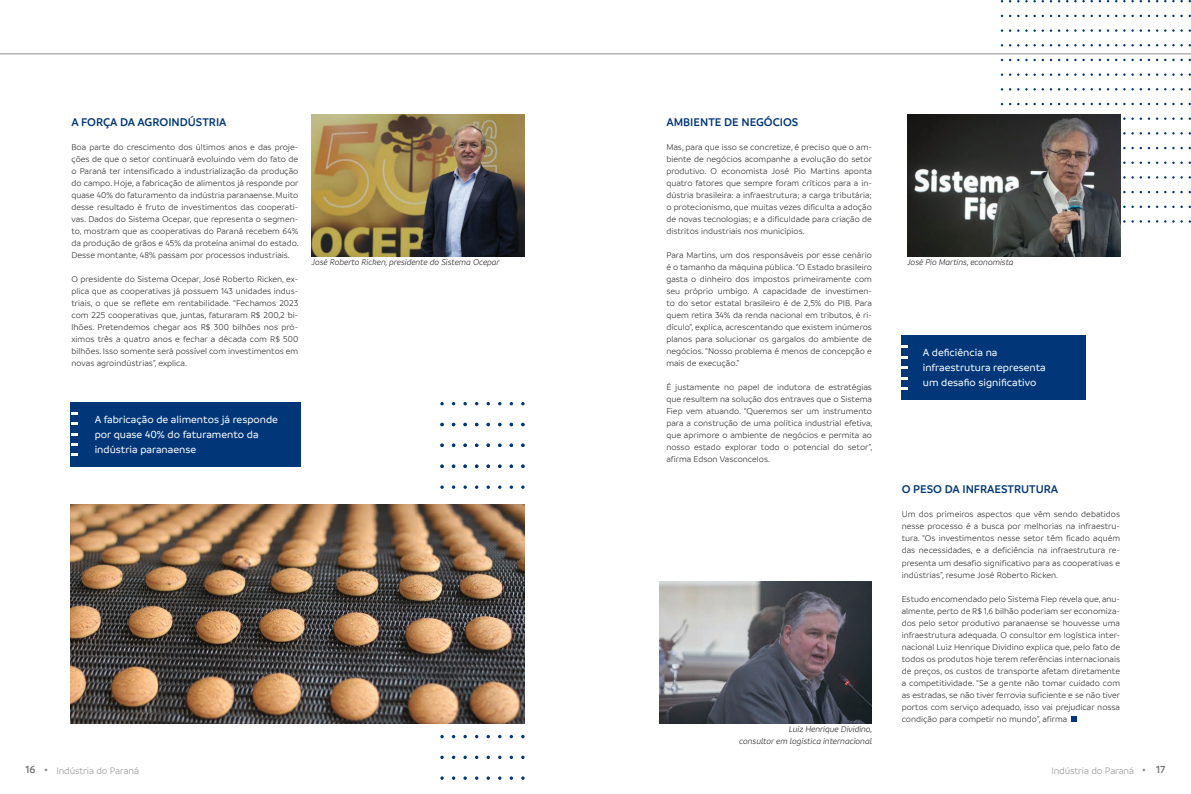
<style>
.page{position:relative;width:1191px;height:794px;background:#fff}
.page>*{position:absolute;margin:0;border:0;box-sizing:border-box;transform-origin:0 0}
.t1{font:600 12px "Branding SF";color:#013778}
.t2{font:500 11px/15px "Branding SF";color:#fff}
.t3{font:300 10px "Branding SF";letter-spacing:-.01em;color:#918e8e}
.t4{font:300 9px/12px "Branding SF";color:#231f20;text-align:justify}
.t5{font:italic 300 9px/12px "Branding SF";letter-spacing:-.01em;color:#231f20;text-align:right}
.s1{font-weight:600;font-size:11px;color:#777}
</style>
<div class="page">
<hr style="left:0;top:53px;width:1191px;height:1px;background:#918e8e">
<svg style="left:1041px;top:15px;width:11px;height:2px"></svg>
<svg style="left:1041px;top:29px;width:11px;height:3px"></svg>
<svg style="left:1041px;top:44px;width:11px;height:3px"></svg>
<svg style="left:1041px;top:59px;width:11px;height:2px"></svg>
<svg style="left:1041px;top:73px;width:11px;height:3px"></svg>
<svg style="left:1041px;top:88px;width:11px;height:3px"></svg>
<svg style="left:1041px;top:103px;width:11px;height:2px"></svg>
<svg style="left:1041px;top:0;width:11px;height:2px"></svg>
<svg style="left:1090px;top:15px;width:19px;height:2px"></svg>
<svg style="left:1090px;top:29px;width:19px;height:3px"></svg>
<svg style="left:1090px;top:44px;width:19px;height:2px"></svg>
<svg style="left:1090px;top:59px;width:19px;height:2px"></svg>
<svg style="left:1090px;top:73px;width:19px;height:3px"></svg>
<svg style="left:1090px;top:88px;width:19px;height:2px"></svg>
<svg style="left:1090px;top:103px;width:19px;height:2px"></svg>
<svg style="left:1090px;top:0;width:19px;height:2px"></svg>
<svg style="left:1139px;top:15px;width:11px;height:2px"></svg>
<svg style="left:1139px;top:147px;width:11px;height:2px"></svg>
<svg style="left:1139px;top:29px;width:11px;height:3px"></svg>
<svg style="left:1139px;top:161px;width:11px;height:3px"></svg>
<svg style="left:1139px;top:44px;width:11px;height:2px"></svg>
<svg style="left:1139px;top:176px;width:11px;height:3px"></svg>
<svg style="left:1139px;top:59px;width:11px;height:2px"></svg>
<svg style="left:1139px;top:191px;width:11px;height:2px"></svg>
<svg style="left:1139px;top:73px;width:11px;height:3px"></svg>
<svg style="left:1139px;top:206px;width:11px;height:2px"></svg>
<svg style="left:1139px;top:220px;width:11px;height:3px"></svg>
<svg style="left:1139px;top:103px;width:11px;height:2px"></svg>
<svg style="left:1139px;top:117px;width:11px;height:3px"></svg>
<svg style="left:1139px;top:0;width:11px;height:2px"></svg>
<svg style="left:1139px;top:132px;width:11px;height:3px"></svg>
<svg style="left:440px;top:776px;width:4px;height:4px"></svg>
<svg style="left:475px;top:776px;width:3px;height:4px"></svg>
<svg style="left:452px;top:776px;width:3px;height:4px"></svg>
<svg style="left:486px;top:776px;width:4px;height:4px"></svg>
<svg style="left:509px;top:776px;width:4px;height:4px"></svg>
<svg style="left:463px;top:776px;width:4px;height:4px"></svg>
<svg style="left:498px;top:776px;width:3px;height:4px"></svg>
<svg style="left:440px;top:755px;width:4px;height:4px"></svg>
<svg style="left:452px;top:755px;width:3px;height:4px"></svg>
<svg style="left:486px;top:755px;width:4px;height:4px"></svg>
<svg style="left:509px;top:755px;width:4px;height:4px"></svg>
<svg style="left:463px;top:755px;width:4px;height:4px"></svg>
<svg style="left:440px;top:735px;width:4px;height:3px"></svg>
<svg style="left:486px;top:735px;width:4px;height:3px"></svg>
<svg style="left:509px;top:735px;width:4px;height:3px"></svg>
<svg style="left:463px;top:735px;width:4px;height:3px"></svg>
<svg style="left:440px;top:485px;width:4px;height:4px"></svg>
<svg style="left:475px;top:485px;width:3px;height:4px"></svg>
<svg style="left:452px;top:485px;width:3px;height:4px"></svg>
<svg style="left:486px;top:485px;width:4px;height:4px"></svg>
<svg style="left:509px;top:485px;width:4px;height:4px"></svg>
<svg style="left:463px;top:485px;width:4px;height:4px"></svg>
<svg style="left:498px;top:485px;width:3px;height:4px"></svg>
<svg style="left:440px;top:464px;width:4px;height:4px"></svg>
<svg style="left:475px;top:464px;width:3px;height:4px"></svg>
<svg style="left:452px;top:464px;width:3px;height:4px"></svg>
<svg style="left:486px;top:464px;width:4px;height:4px"></svg>
<svg style="left:509px;top:464px;width:4px;height:4px"></svg>
<svg style="left:463px;top:464px;width:4px;height:4px"></svg>
<svg style="left:498px;top:464px;width:3px;height:4px"></svg>
<svg style="left:440px;top:443px;width:4px;height:4px"></svg>
<svg style="left:475px;top:443px;width:3px;height:4px"></svg>
<svg style="left:452px;top:443px;width:3px;height:4px"></svg>
<svg style="left:486px;top:443px;width:4px;height:4px"></svg>
<svg style="left:509px;top:443px;width:4px;height:4px"></svg>
<svg style="left:463px;top:443px;width:4px;height:4px"></svg>
<svg style="left:498px;top:443px;width:3px;height:4px"></svg>
<svg style="left:440px;top:423px;width:4px;height:3px"></svg>
<svg style="left:486px;top:423px;width:4px;height:3px"></svg>
<svg style="left:509px;top:423px;width:4px;height:3px"></svg>
<svg style="left:463px;top:423px;width:4px;height:3px"></svg>
<svg style="left:440px;top:402px;width:4px;height:3px"></svg>
<svg style="left:486px;top:402px;width:4px;height:3px"></svg>
<svg style="left:463px;top:402px;width:4px;height:3px"></svg>
<img style="left:71px;top:505px;width:453px;height:218px">
<img style="left:312px;top:115px;width:212px;height:142px">
<img style="left:659px;top:581px;width:213px;height:142px">
<img style="left:907px;top:115px;width:213px;height:142px">
<div style="left:71px;top:402px;width:230px;height:64px;background:#013778"></div>
<svg style="left:71px;top:454px;width:6px;height:2px"></svg>
<svg style="left:71px;top:433px;width:6px;height:2px"></svg>
<svg style="left:71px;top:412px;width:6px;height:2px"></svg>
<svg style="left:71px;top:443px;width:6px;height:2px"></svg>
<svg style="left:71px;top:422px;width:6px;height:3px"></svg>
<div style="left:901px;top:336px;width:185px;height:64px;background:#013778"></div>
<svg style="left:901px;top:387px;width:7px;height:3px"></svg>
<svg style="left:901px;top:367px;width:7px;height:2px"></svg>
<svg style="left:901px;top:346px;width:7px;height:2px"></svg>
<svg style="left:901px;top:377px;width:7px;height:2px"></svg>
<svg style="left:901px;top:356px;width:7px;height:2px"></svg>
<svg style="left:1071px;top:716px;width:5px;height:5px"></svg>
<p class="t1" style="left:71px;top:116px;width:157px">A FORÇA DA AGROINDÚSTRIA</p>
<p class="t4" style="left:71px;top:141px;width:229px">Boa parte do crescimento dos últimos anos e das proje&shy;ções de que o setor continuará evoluindo vem do fato de o Paraná ter intensificado a industrialização da produção do campo. Hoje, a fabricação de alimentos já responde por quase 40% do faturamento da indústria paranaense. Muito desse resultado é fruto de investimentos das cooperati&shy;vas. Dados do Sistema Ocepar, que representa o segmen&shy;to, mostram que as cooperativas do Paraná recebem 64% da produção de grãos e 45% da proteína animal do estado.<br>Desse montante, 48% passam por processos industriais.</p>
<p class="t4" style="left:71px;top:273px;width:228px">O presidente do Sistema Ocepar, José Roberto Ricken, ex&shy;plica que as cooperativas já possuem 143 unidades indus&shy;triais, o que se reflete em rentabilidade. “Fechamos 2023 com 225 cooperativas que, juntas, faturaram R$ 200,2 bi&shy;lhões. Pretendemos chegar aos R$ 300 bilhões nos pró&shy;ximos três a quatro anos e fechar a década com R$ 500 bilhões. Isso somente será possível com investimentos em novas agroindústrias”, explica.</p>
<p class="t5" style="left:312px;top:256px;width:189px">José Roberto Ricken, presidente do Sistema Ocepar</p>
<p class="t2" style="left:95px;top:411px;width:185px">A fabricação de alimentos já responde por quase 40% do faturamento da indústria paranaense</p>
<p class="t1" style="left:666px;top:116px;width:134px">AMBIENTE DE NEGÓCIOS</p>
<p class="t4" style="left:666px;top:141px;width:207px">Mas, para que isso se concretize, é preciso que o am&shy;biente de negócios acompanhe a evolução do setor produtivo. O economista José Pio Martins aponta quatro fatores que sempre foram críticos para a in&shy;dústria brasileira: a infraestrutura; a carga tributária; o protecionismo, que muitas vezes dificulta a adoção de novas tecnologias; e a dificuldade para criação de distritos industriais nos municípios.</p>
<p class="t4" style="left:666px;top:249px;width:207px">Para Martins, um dos responsáveis por esse cenário é o tamanho da máquina pública. “O Estado brasileiro gasta o dinheiro dos impostos primeiramente com seu próprio umbigo. A capacidade de investimen&shy;to do setor estatal brasileiro é de 2,5% do PIB. Para quem retira 34% da renda nacional em tributos, é ri&shy;dículo”, explica, acrescentando que existem inúmeros planos para solucionar os gargalos do ambiente de negócios. “Nosso problema é menos de concepção e mais de execução.”</p>
<p class="t4" style="left:666px;top:381px;width:208px">É justamente no papel de indutora de estratégias que resultem na solução dos entraves que o Sistema Fiep vem atuando. “Queremos ser um instrumento para a construção de uma política industrial efetiva, que aprimore o ambiente de negócios e permita ao nosso estado explorar todo o potencial do setor”, afirma Edson Vasconcelos.</p>
<p class="t5" style="left:739px;top:723px;width:135px">Luiz Henrique Dividino,<br>consultor em logística internacional</p>
<p class="t5" style="left:907px;top:256px;width:108px">José Pio Martins, economista</p>
<p class="t2" style="left:923px;top:345px;width:124px">A deficiência na infraestrutura representa um desafio significativo</p>
<p class="t1" style="left:901px;top:483px;width:158px">O PESO DA INFRAESTRUTURA</p>
<p class="t4" style="left:901px;top:508px;width:220px">Um dos primeiros aspectos que vêm sendo debatidos nesse processo é a busca por melhorias na infraestru&shy;tura. “Os investimentos nesse setor têm ficado aquém das necessidades, e a deficiência na infraestrutura re&shy;presenta um desafio significativo para as cooperativas e indústrias”, resume José Roberto Ricken.</p>
<p class="t4" style="left:901px;top:592px;width:220px">Estudo encomendado pelo Sistema Fiep revela que, anu&shy;almente, perto de R$ 1,6 bilhão poderiam ser economiza&shy;dos pelo setor produtivo paranaense se houvesse uma infraestrutura adequada. O consultor em logística inter&shy;nacional Luiz Henrique Dividino explica que, pelo fato de todos os produtos hoje terem referências internacionais de preços, os custos de transporte afetam diretamente a competitividade. “Se a gente não tomar cuidado com as estradas, se não tiver ferrovia suficiente e se não tiver portos com serviço adequado, isso vai prejudicar nossa condição para competir no mundo”, afirma</p>
<p class="t3" style="left:26px;top:766px;width:115px"><span class="s1">16</span> <sup>.</sup> Indústria do Paraná</p>
<p class="t3" style="left:1051px;top:766px;width:116px">Indústria do Paraná <sup>.</sup> <span class="s1">17</span></p>
</div>
